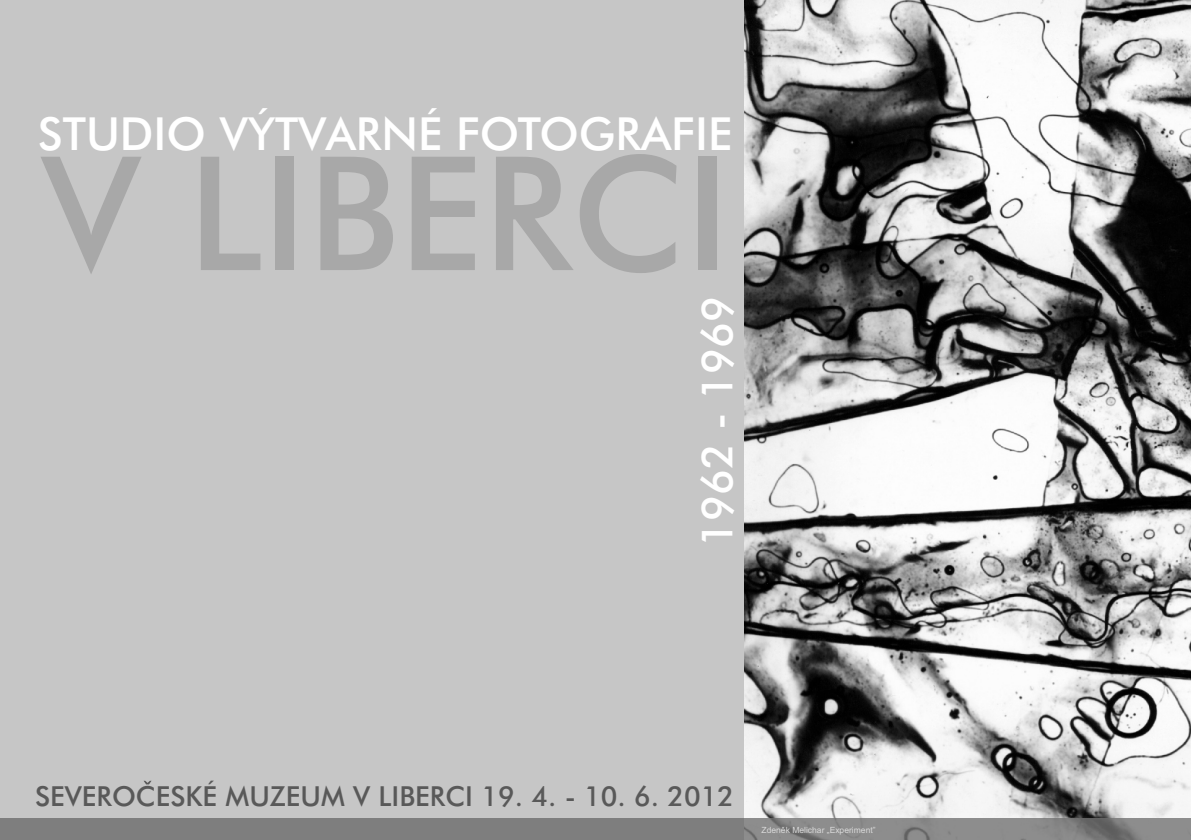
<style>
.page{position:relative;width:1191px;height:840px;background:#fff}
.page>*{position:absolute;margin:0;border:0;box-sizing:border-box;transform-origin:0 0}
.t1{font:500 158.4px "Futura BT";color:#a8a8a8}
.t2{font:500 45.6px "Futura BT";color:#fff}
.t3{font:500 43px "Futura BT";color:#fff}
.t4{font:500 27.6px "Futura BT";color:#595959}
.t5{font:8.6px "Arial";color:#d9d9d9}
</style>
<div class="page">
<img style="left:744px;top:0;width:447px;height:818px">
<div style="left:0;top:0;width:744px;height:839px;background:#c6c6c6"></div>
<img style="left:744px;top:818px;width:447px;height:21px">
<div style="left:0;top:818px;width:744px;height:21px;background:#7e7e7e"></div>
<svg style="left:144px;top:780px;width:8px;height:4px"></svg>
<h2 class="t2" style="left:38px;top:115px;width:696px">STUDIO VÝTVARNÉ FOTOGRAFIE</h2>
<h1 class="t1" style="left:42px;top:149px;width:690px">V LIBERCI</h1>
<h3 class="t3" style="left:700px;top:547px;width:253px;rotate:-90deg">1962 - 1969</h3>
<p class="t4" style="left:35px;top:784px;width:700px">SEVEROCESKÉ MUZEUM V LIBERCI 19. 4. - 10. 6. 2012</p>
<p class="t5" style="left:761px;top:826px;width:115px">Zdeněk Melichar „Experiment”</p>
</div>
